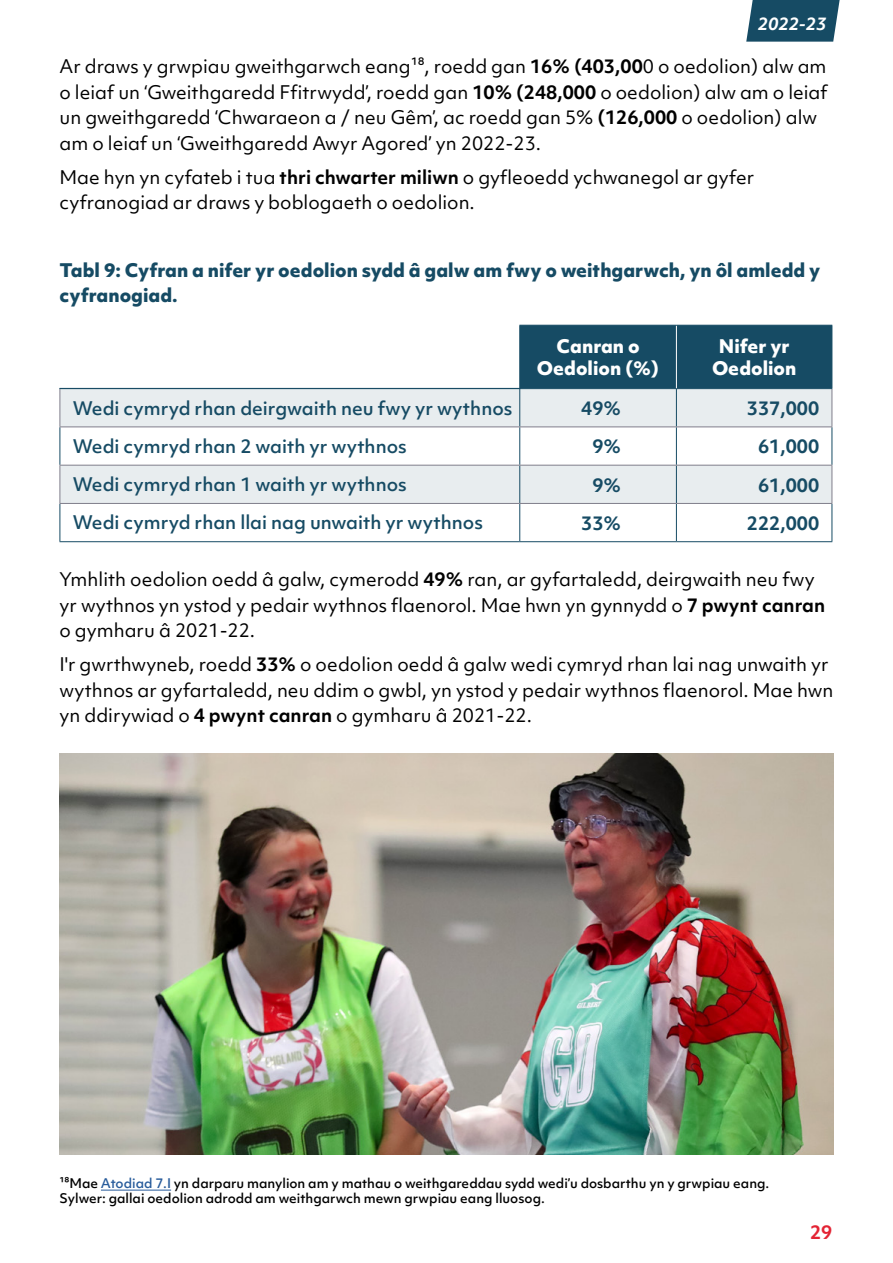
<style>
.page{position:relative;width:893px;height:1263px;background:#fff}
.page>*{position:absolute;margin:0;border:0;box-sizing:border-box;transform-origin:0 0}
.BODY_COPY{font:18px/25.5px "Objektiv Mk 1";color:#000}
.TABLE_TEXT_LEFT{font:500 18px "Objektiv Mk 1";color:#164b64}
.Body_Bold{font:800 18px/25.5px "Objektiv Mk 1";color:#164b64}
.TABLE_TEXT_BOLD{font:700 18px "Objektiv Mk 1";color:#164b64}
.TABLE_HEADERS_-_WHITE_BOLD{font:800 18px/21.6px "Objektiv Mk 1";color:#fff;text-align:center}
.t1{font:700 18px "Objektiv Mk 1";color:#e32434}
.t2{font:italic 700 16.5px "Objektiv Mk 1";color:#fff}
.t3{font:500 12.75px/15px "Objektiv Mk 1";color:#000}
.s1{font-weight:700}
.s2{color:#275b9b}
</style>
<div class="page">
<hr style="left:101px;top:1189px;width:70px;height:1px;background:#275b9b">
<div style="left:520px;top:326px;width:312px;height:62px;background:#164b64"></div>
<svg style="left:61px;top:389px;width:771px;height:114px;fill:#e8edef"></svg>
<hr style="left:832px;top:427px;width:1px;height:38px;background:#164b64">
<hr style="left:832px;top:504px;width:1px;height:37px;background:#164b64">
<hr style="left:676px;top:326px;width:1px;height:62px;background:#fff">
<hr style="left:519px;top:389px;width:1px;height:37px;background:#164b64">
<hr style="left:676px;top:389px;width:1px;height:37px;background:#164b64">
<hr style="left:60px;top:427px;width:1px;height:38px;background:#164b64">
<hr style="left:519px;top:427px;width:1px;height:38px;background:#164b64">
<hr style="left:676px;top:427px;width:1px;height:38px;background:#164b64">
<hr style="left:519px;top:465px;width:1px;height:38px;background:#164b64">
<hr style="left:676px;top:465px;width:1px;height:38px;background:#164b64">
<hr style="left:60px;top:504px;width:1px;height:37px;background:#164b64">
<hr style="left:519px;top:504px;width:1px;height:37px;background:#164b64">
<hr style="left:676px;top:504px;width:1px;height:37px;background:#164b64">
<hr style="left:60px;top:541px;width:460px;height:1px;background:#164b64">
<hr style="left:520px;top:541px;width:156px;height:1px;background:#164b64">
<hr style="left:676px;top:541px;width:156px;height:1px;background:#164b64">
<hr style="left:519px;top:325px;width:157px;height:1px;background:#164b64">
<hr style="left:676px;top:325px;width:156px;height:1px;background:#164b64">
<hr style="left:520px;top:388px;width:156px;height:1px;background:#164b64">
<hr style="left:676px;top:388px;width:156px;height:1px;background:#164b64">
<hr style="left:519px;top:326px;width:1px;height:62px;background:#164b64">
<hr style="left:832px;top:326px;width:1px;height:62px;background:#164b64">
<hr style="left:60px;top:389px;width:1px;height:37px;background:#807e8b">
<hr style="left:832px;top:389px;width:1px;height:37px;background:#807e8b">
<hr style="left:60px;top:426px;width:460px;height:1px;background:#807e8b">
<hr style="left:520px;top:426px;width:156px;height:1px;background:#807e8b">
<hr style="left:676px;top:426px;width:156px;height:1px;background:#807e8b">
<hr style="left:60px;top:465px;width:460px;height:1px;background:#807e8b">
<hr style="left:60px;top:465px;width:1px;height:38px;background:#807e8b">
<hr style="left:520px;top:465px;width:156px;height:1px;background:#807e8b">
<hr style="left:676px;top:465px;width:156px;height:1px;background:#807e8b">
<hr style="left:832px;top:465px;width:1px;height:38px;background:#807e8b">
<hr style="left:60px;top:503px;width:460px;height:1px;background:#807e8b">
<hr style="left:520px;top:503px;width:156px;height:1px;background:#807e8b">
<hr style="left:676px;top:503px;width:156px;height:1px;background:#807e8b">
<hr style="left:60px;top:388px;width:461px;height:1px;background:#164b64">
<img style="left:60px;top:753px;width:773px;height:402px">
<svg style="left:746px;top:0;width:94px;height:42px;background:#295970"></svg>
<p class="t2" style="left:758px;top:12px;width:70px">2022-23</p>
<p class="BODY_COPY" style="left:60px;top:54px;width:769px">Ar draws y grwpiau gweithgarwch eang¹⁸, roedd gan <span class="s1">16% (403,00</span>0 o oedolion) alw am</p>
<p class="BODY_COPY" style="left:60px;top:79px;width:770px">o leiaf un ‘Gweithgaredd Ffitrwydd’, roedd gan <span class="s1">10% (248,000</span> o oedolion) alw am o leiaf un gweithgaredd ‘Chwaraeon a / neu Gêm’, ac roedd gan 5% <span class="s1">(126,000</span> o oedolion) alw am o leiaf un ‘Gweithgaredd Awyr Agored’ yn 2022-23.</p>
<p class="BODY_COPY" style="left:60px;top:164px;width:696px">Mae hyn yn cyfateb i tua <span class="s1">thri chwarter miliwn</span> o gyfleoedd ychwanegol ar gyfer cyfranogiad ar draws y boblogaeth o oedolion.</p>
<p class="Body_Bold" style="left:60px;top:256px;width:762px">Tabl 9: Cyfran a nifer yr oedolion sydd â galw am fwy o weithgarwch, yn ôl amledd y cyfranogiad.</p>
<p class="TABLE_HEADERS_-_WHITE_BOLD" style="left:537px;top:335px;width:124px">Canran o<br>Oedolion (%)</p>
<p class="TABLE_HEADERS_-_WHITE_BOLD" style="left:712px;top:335px;width:86px">Nifer yr<br>Oedolion</p>
<p class="TABLE_TEXT_LEFT" style="left:73px;top:395px;width:441px">Wedi cymryd rhan deirgwaith neu fwy yr wythnos</p>
<p class="TABLE_TEXT_BOLD" style="left:581px;top:396px;width:41px">49%</p>
<p class="TABLE_TEXT_BOLD" style="left:747px;top:396px;width:74px">337,000</p>
<p class="TABLE_TEXT_LEFT" style="left:73px;top:433px;width:336px">Wedi cymryd rhan 2 waith yr wythnos</p>
<p class="TABLE_TEXT_BOLD" style="left:592px;top:434px;width:30px">9%</p>
<p class="TABLE_TEXT_BOLD" style="left:758px;top:434px;width:63px">61,000</p>
<p class="TABLE_TEXT_LEFT" style="left:73px;top:472px;width:336px">Wedi cymryd rhan 1 waith yr wythnos</p>
<p class="TABLE_TEXT_BOLD" style="left:592px;top:472px;width:30px">9%</p>
<p class="TABLE_TEXT_BOLD" style="left:758px;top:472px;width:63px">61,000</p>
<p class="TABLE_TEXT_LEFT" style="left:73px;top:510px;width:412px">Wedi cymryd rhan llai nag unwaith yr wythnos</p>
<p class="TABLE_TEXT_BOLD" style="left:581px;top:510px;width:41px">33%</p>
<p class="TABLE_TEXT_BOLD" style="left:747px;top:510px;width:74px">222,000</p>
<p class="BODY_COPY" style="left:60px;top:567px;width:767px">Ymhlith oedolion oedd â galw, cymerodd <span class="s1">49%</span> ran, ar gyfartaledd, deirgwaith neu fwy yr wythnos yn ystod y pedair wythnos flaenorol. Mae hwn yn gynnydd o <span class="s1">7 pwynt canran </span>o gymharu â 2021-22.</p>
<p class="BODY_COPY" style="left:60px;top:652px;width:775px">I'r gwrthwyneb, roedd <span class="s1">33%</span> o oedolion oedd â galw wedi cymryd rhan lai nag unwaith yr wythnos ar gyfartaledd, neu ddim o gwbl, yn ystod y pedair wythnos flaenorol. Mae hwn yn ddirywiad o <span class="s1">4 pwynt canran</span> o gymharu â 2021-22.</p>
<p class="t3" style="left:60px;top:1176px;width:711px">¹⁸Mae <span class="s2">Atodiad 7.I</span> yn darparu manylion am y mathau o weithgareddau sydd wedi’u dosbarthu yn y grwpiau eang.<br>Sylwer: gallai oedolion adrodd am weithgarwch mewn grwpiau eang lluosog.</p>
<p class="t1" style="left:810px;top:1219px;width:24px">29</p>
</div>
